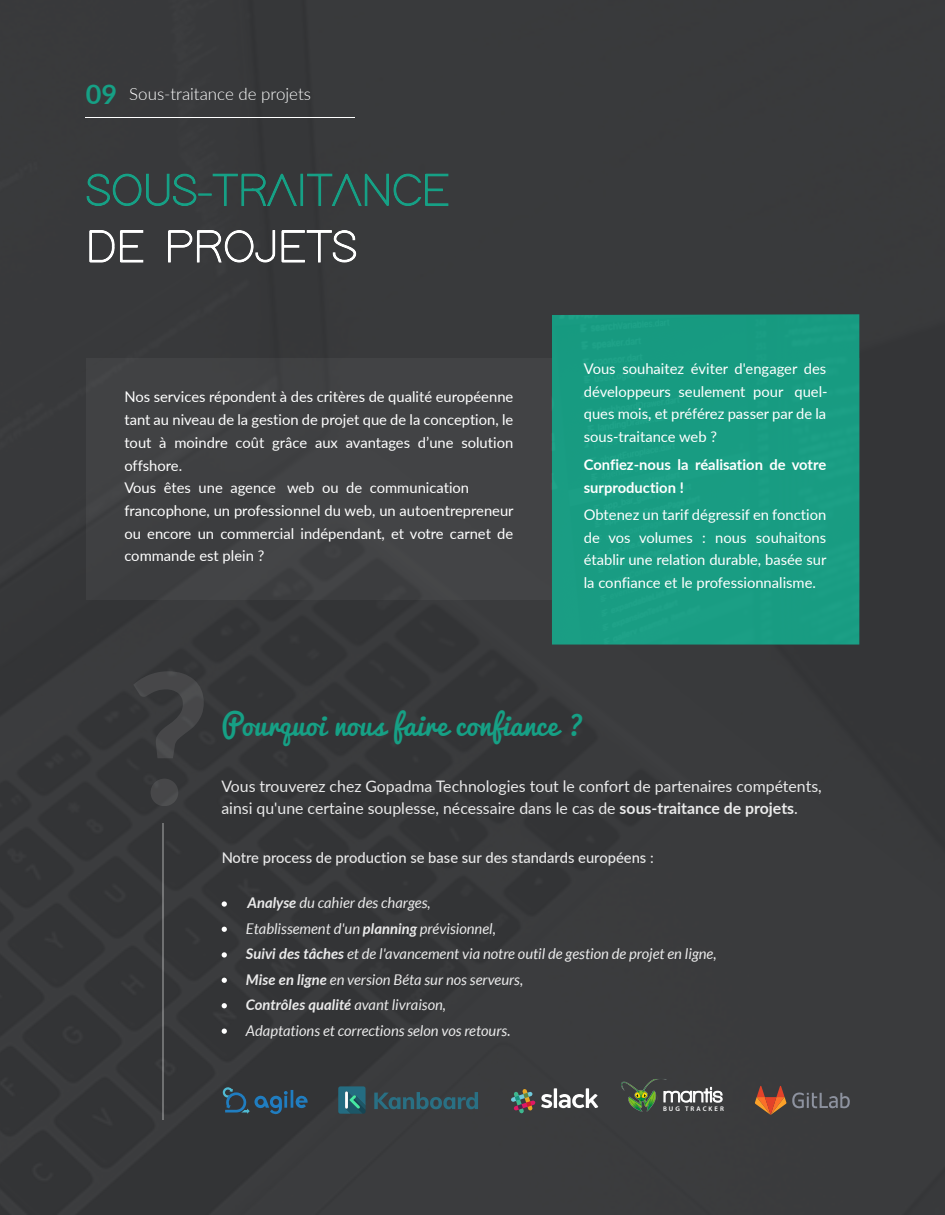
<style>
.page{position:relative;width:945px;height:1215px;background:#393a3c}
.page>*{position:absolute;margin:0;border:0;box-sizing:border-box;transform-origin:0 0}
.t1{font:28.5px "i Ciel Pacifico";letter-spacing:.01em;color:#16a085}
.t2{font:700 21.45px "Walkway";color:#fff}
.t3{font:300 16.95px "Lato";color:#fff}
.t4{font:15.9px/22.6px "Lato";color:#fff}
.t5{font:14.7px/22.6px "Lato";color:#fff;text-align:justify}
.t6{font:italic 14.7px "Lato";color:#fff}
.t7{font:500 14.7px "Lato";color:#fff}
.t8{font:700 14.7px/22.6px "Lato";color:#fff}
.t9{font:600 6.75px "Myriad Pro";letter-spacing:.3em;color:#fff}
.s1{font-weight:700;font-size:27px;color:#16a085}
.s2{font-weight:700}
</style>
<div class="page">
<svg style="left:87px;top:174px;width:361px;height:33px;background:#304f4b"></svg>
<svg style="left:90px;top:230px;width:24px;height:32px"></svg>
<svg style="left:120px;top:230px;width:23px;height:32px"></svg>
<svg style="left:168px;top:230px;width:107px;height:33px"></svg>
<svg style="left:282px;top:230px;width:74px;height:32px"></svg>
<hr style="left:163px;top:824px;width:1px;height:296px;background:#fff">
<hr style="left:86px;top:117px;width:269px;height:1px;background:#fff">
<div style="left:86px;top:359px;width:773px;height:241px;background:#424345"></div>
<div style="left:551px;top:314px;width:308px;height:331px;background:#199c82"></div>
<svg style="left:222px;top:901px;width:5px;height:6px"></svg>
<svg style="left:222px;top:927px;width:5px;height:5px"></svg>
<svg style="left:222px;top:952px;width:5px;height:6px"></svg>
<svg style="left:222px;top:978px;width:5px;height:5px"></svg>
<svg style="left:222px;top:1003px;width:5px;height:5px"></svg>
<svg style="left:222px;top:1029px;width:5px;height:5px"></svg>
<svg style="left:511px;top:1088px;width:88px;height:26px"></svg>
<svg style="left:223px;top:1087px;width:85px;height:27px;background:#2e495c"></svg>
<svg style="left:338px;top:1086px;width:28px;height:28px"></svg>
<svg style="left:374px;top:1092px;width:104px;height:17px;background:#32525c"></svg>
<svg style="left:755px;top:1086px;width:95px;height:30px;background:#604c44"></svg>
<svg style="left:675px;top:1087px;width:47px;height:15px"></svg>
<img style="left:621px;top:1079px;width:54px;height:33px">
<p class="t3" style="left:86px;top:82px;width:227px"><span class="s1">09</span> Sous-traitance de projets</p>
<p class="t5" style="left:124px;top:385px;width:391px;text-align:left">Nos services répondent à des critères de qualité européenne tant au niveau de la gestion de projet que de la conception, le tout à moindre coût grâce aux avantages d’une solution offshore.<br>Vous êtes une agence web ou de communication francophone, un professionnel du web, un autoentrepreneur ou encore un commercial indépendant, et votre carnet de commande est plein ?</p>
<p class="t5" style="left:584px;top:357px;width:245px">Vous souhaitez éviter d'engager des développeurs seulement pour quel&shy;ques mois, et préférez passer par de la sous-traitance web ?</p>
<p class="t8" style="left:584px;top:453px;width:244px">Confiez-nous la réalisation de votre surproduction !</p>
<p class="t5" style="left:584px;top:503px;width:244px">Obtenez un tarif dégressif en fonction de vos volumes : nous souhaitons établir une relation durable, basée sur la confiance et le professionnalisme.</p>
<h1 class="t1" style="left:221px;top:709px;width:364px">Pourquoi nous faire confiance ?</h1>
<p class="t4" style="left:221px;top:774px;width:602px">Vous trouverez chez Gopadma Technologies tout le confort de partenaires compétents, ainsi qu'une certaine souplesse, nécessaire dans le cas de <span class="s2">sous-traitance de projets</span>.</p>
<p class="t7" style="left:221px;top:848px;width:434px">Notre process de production se base sur des standards européens :</p>
<p class="t6" style="left:221px;top:895px;width:211px">- <span class="s2">Analyse</span> du cahier des charges,</p>
<p class="t6" style="left:221px;top:920px;width:276px">- Etablissement d'un <span class="s2">planning</span> prévisionnel,</p>
<p class="t6" style="left:221px;top:946px;width:497px">- <span class="s2">Suivi des tâches</span> et de l'avancement via notre outil de gestion de projet en ligne,</p>
<p class="t6" style="left:221px;top:971px;width:303px">- <span class="s2">Mise en ligne</span> en version Béta sur nos serveurs,</p>
<p class="t6" style="left:221px;top:997px;width:226px">- <span class="s2">Contrôles qualité</span> avant livraison,</p>
<p class="t6" style="left:221px;top:1022px;width:291px">- Adaptations et corrections selon vos retours.</p>
<h2 class="t2" style="left:663px;top:1083px;width:61px">mantis</h2>
<p class="t9" style="left:663px;top:1104px;width:62px">BUG TRACKER</p>
</div>
